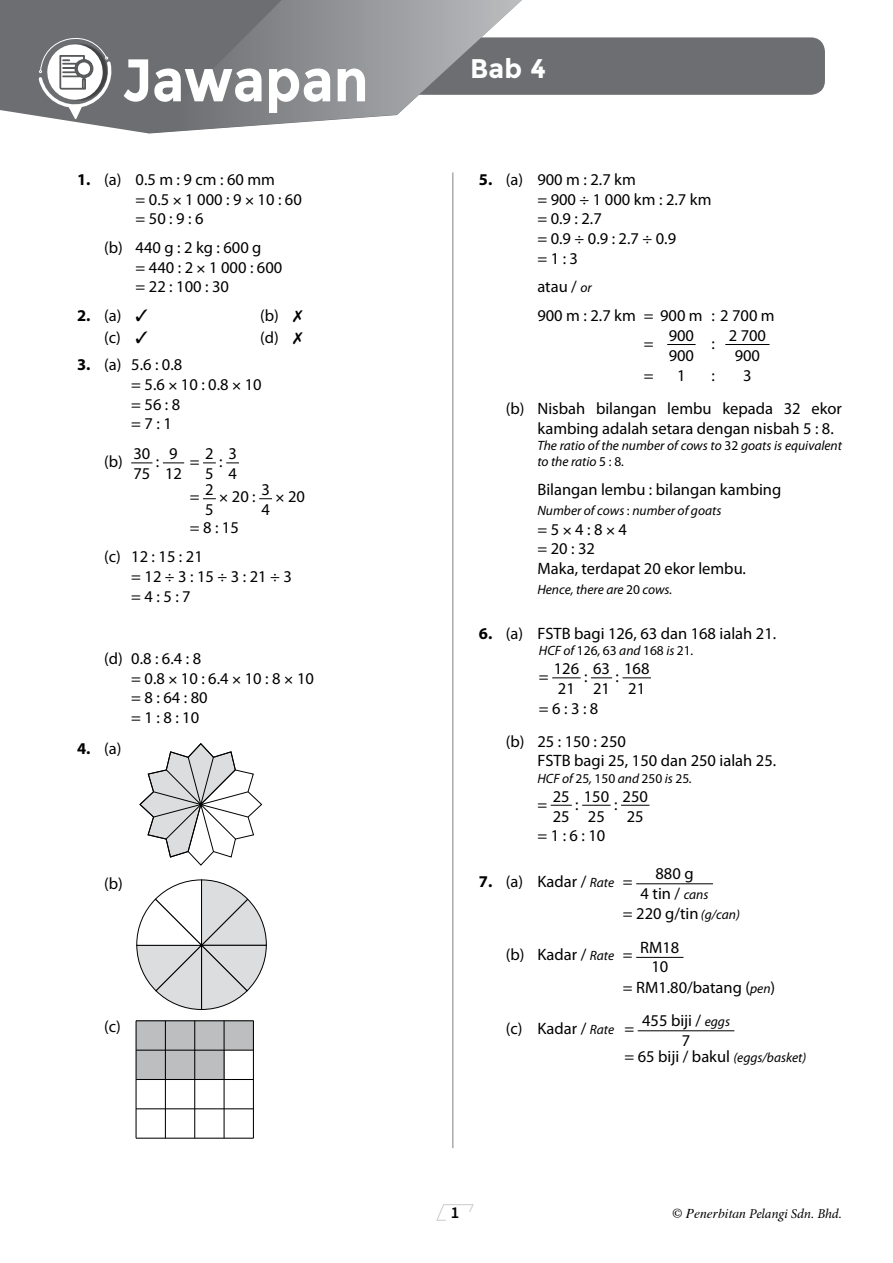
<style>
.page{position:relative;width:893px;height:1263px;background:#fff}
.page>*{position:absolute;margin:0;border:0;box-sizing:border-box;transform-origin:0 0}
.t1{font:700 60px "Montserrat";letter-spacing:-.005em;color:#fff;scale:.91 1}
.t2{font:700 27px "Montserrat";color:#fff}
.t3{font:16.5px/19.8px "Myriad Pro";color:#000}
.t4{font:600 16.5px "Source Sans Pro";color:#000}
.t5{font:italic 13.5px/16.2px "Myriad Pro";color:#000}
.t6{font:italic 13.5px "Minion Pro";letter-spacing:-.01em;color:#000}
.s1{font-weight:700}
.s2{font-style:italic;font-size:13.5px}
.s3{font-style:normal}
.s4{font-style:normal;font-size:15px}
.s5{font-family:"Times"}
</style>
<div class="page">
<svg style="left:436px;top:1204px;width:38px;height:17px"></svg>
<hr style="left:452px;top:172px;width:1px;height:976px;background:#808285">
<svg style="left:131px;top:462px;width:21px;height:1px"></svg>
<svg style="left:163px;top:462px;width:21px;height:1px"></svg>
<svg style="left:203px;top:462px;width:13px;height:1px"></svg>
<svg style="left:226px;top:462px;width:13px;height:1px"></svg>
<svg style="left:139px;top:743px;width:124px;height:123px"></svg>
<svg style="left:136px;top:879px;width:131px;height:131px"></svg>
<div style="left:136px;top:1021px;width:117px;height:29px;background:#bcbec0"></div>
<div style="left:136px;top:1050px;width:88px;height:29px;background:#bcbec0"></div>
<hr style="left:136px;top:1021px;width:1px;height:117px;background:#000">
<hr style="left:165px;top:1021px;width:1px;height:117px;background:#000">
<hr style="left:194px;top:1021px;width:1px;height:117px;background:#000">
<hr style="left:224px;top:1021px;width:1px;height:117px;background:#000">
<hr style="left:253px;top:1021px;width:1px;height:117px;background:#000">
<hr style="left:136px;top:1138px;width:117px;height:1px;background:#000">
<hr style="left:136px;top:1108px;width:117px;height:1px;background:#000">
<hr style="left:136px;top:1079px;width:117px;height:1px;background:#000">
<hr style="left:136px;top:1050px;width:117px;height:1px;background:#000">
<hr style="left:136px;top:1020px;width:117px;height:1px;background:#000">
<svg style="left:667px;top:344px;width:29px;height:1px"></svg>
<hr style="left:725px;top:344px;width:44px;height:1px;background:#000">
<svg style="left:552px;top:677px;width:29px;height:1px"></svg>
<svg style="left:591px;top:677px;width:21px;height:1px"></svg>
<svg style="left:622px;top:677px;width:29px;height:1px"></svg>
<svg style="left:551px;top:805px;width:21px;height:1px"></svg>
<svg style="left:582px;top:805px;width:29px;height:1px"></svg>
<svg style="left:621px;top:805px;width:28px;height:1px"></svg>
<hr style="left:636px;top:883px;width:77px;height:1px;background:#000">
<hr style="left:636px;top:957px;width:47px;height:1px;background:#000">
<hr style="left:638px;top:1030px;width:96px;height:1px;background:#000">
<div style="left:372px;top:37px;width:453px;height:58px;background:#6d6e71;border-radius:14px"></div>
<svg style="left:0;top:0;width:155px;height:134px;background:#808183"></svg>
<svg style="left:149px;top:0;width:373px;height:133px"></svg>
<svg style="left:36px;top:36px;width:77px;height:84px"></svg>
<svg style="left:203px;top:498px;width:13px;height:2px"></svg>
<svg style="left:259px;top:498px;width:13px;height:2px"></svg>
<h1 class="t1" style="left:122px;top:44px;width:272px">Jawapan</h1>
<h2 class="t2" style="left:470px;top:53px;width:77px">Bab 4</h2>
<p class="t3" style="left:136px;top:169px;width:168px;text-indent:-58px"><span class="s1">1.</span> (a) 0.5 m : 9 cm : 60 mm<br>= 0.5 1 000 : 9 10 : 60 = 50 : 9 : 6</p>
<p class="t3" style="left:136px;top:237px;width:148px;text-indent:-31px">(b) 440 g : 2 kg : 600 g<br>= 440 : 2 1 000 : 600 = 22 : 100 : 30</p>
<p class="t3" style="left:77px;top:305px;width:72px"><span class="s1">2.</span> (a) ✓</p>
<p class="t3" style="left:260px;top:305px;width:44px">(b) ✗</p>
<p class="t3" style="left:104px;top:327px;width:45px">(c) ✓</p>
<p class="t3" style="left:260px;top:327px;width:44px">(d) ✗</p>
<p class="t3" style="left:131px;top:354px;width:132px;text-indent:-54px"><span class="s1">3.</span> (a) 5.6 : 0.8<br>= 5.6 10 : 0.8 10 = 56 : 8<br>= 7 : 1</p>
<p class="t3" style="left:104px;top:454px;width:48px;line-height:12.5px;text-align:right">(b) 30<br>75</p>
<p class="t3" style="left:156px;top:449px;width:28px;line-height:16px;text-align:center">: 9<br>12</p>
<p class="t3" style="left:190px;top:449px;width:49px;line-height:16px;text-align:center">= 2 : 3<br>5</p>
<p class="t3" style="left:228px;top:463px;width:10px">4</p>
<p class="t3" style="left:190px;top:485px;width:25px;line-height:16px;text-align:right">= 2<br>5</p>
<p class="t3" style="left:232px;top:490px;width:39px;line-height:12.5px;text-align:right">20 : 3<br>4</p>
<p class="t3" style="left:288px;top:487px;width:18px">20</p>
<p class="t3" style="left:104px;top:512px;width:136px;line-height:29.4px;text-indent:86px">= 8 : 15 (c) 12 : 15 : 21</p>
<p class="t3" style="left:131px;top:566px;width:162px">= 12 ÷ 3 : 15 ÷ 3 : 21 ÷ 3 = 4 : 5 : 7</p>
<p class="t3" style="left:131px;top:648px;width:184px;text-indent:-27px">(d) 0.8 : 6.4 : 8<br>= 0.8 10 : 6.4 10 : 8 10 = 8 : 64 : 80<br>= 1 : 8 : 10</p>
<p class="t3" style="left:77px;top:739px;width:46px"><span class="s1">4.</span> (a)</p>
<p class="t3" style="left:104px;top:873px;width:20px">(b)</p>
<p class="t3" style="left:104px;top:1016px;width:18px">(c)</p>
<p class="t3" style="left:537px;top:169px;width:176px;text-indent:-58px"><span class="s1">5.</span> (a) 900 m : 2.7 km<br>= 900 ÷ 1 000 km : 2.7 km = 0.9 : 2.7<br>= 0.9 ÷ 0.9 : 2.7 ÷ 0.9<br>= 1 : 3</p>
<p class="t3" style="left:537px;top:277px;width:56px">atau / <span class="s2">or</span></p>
<p class="t3" style="left:537px;top:305px;width:239px">900 m : 2.7 km = 900 m : 2 700 m</p>
<p class="t3" style="left:644px;top:333px;width:11px">=</p>
<p class="t3" style="left:669px;top:325px;width:27px">900<br>900</p>
<p class="t3" style="left:711px;top:333px;width:5px">:</p>
<p class="t3" style="left:729px;top:325px;width:39px;text-align:center">2 700<br>900</p>
<p class="t3" style="left:506px;top:359px;width:338px;line-height:32.5px;text-indent:237px">3<br>(b) Nisbah bilangan lembu kepada 32 ekor</p>
<p class="t3" style="left:537px;top:418px;width:298px">kambing adalah setara dengan nisbah 5 : 8.</p>
<p class="t5" style="left:537px;top:437px;width:306px">The ratio of the number of cows to <span class="s3">32</span> goats is equivalent to the ratio <span class="s3">5 : 8</span>.</p>
<p class="t3" style="left:537px;top:479px;width:245px">Bilangan lembu : bilangan kambing</p>
<p class="t5" style="left:537px;top:502px;width:185px">Number of cows <span class="s3">:</span> number of goats</p>
<p class="t3" style="left:537px;top:519px;width:210px">= 5 4 : 8 4<br>= 20 : 32<br>Maka, terdapat 20 ekor lembu.</p>
<p class="t5" style="left:537px;top:581px;width:136px">Hence, there are <span class="s3">20</span> cows.</p>
<p class="t3" style="left:479px;top:623px;width:299px"><span class="s1">6.</span> (a) FSTB bagi 126, 63 dan 168 ialah 21.</p>
<p class="t5" style="left:539px;top:642px;width:156px">HCF of <span class="s3">126</span>, <span class="s3">63</span> and <span class="s3">168</span> is <span class="s3">21</span>.</p>
<p class="t3" style="left:539px;top:666px;width:11px">=</p>
<p class="t3" style="left:644px;top:366px;width:11px">=</p>
<p class="t3" style="left:677px;top:366px;width:10px">1</p>
<p class="t3" style="left:711px;top:366px;width:5px">:</p>
<p class="t3" style="left:554px;top:659px;width:27px">126<br>21</p>
<p class="t3" style="left:584px;top:666px;width:5px">:</p>
<p class="t3" style="left:593px;top:659px;width:18px">63<br>21</p>
<p class="t3" style="left:616px;top:666px;width:5px">:</p>
<p class="t3" style="left:624px;top:659px;width:27px">168<br>21</p>
<p class="t3" style="left:506px;top:692px;width:122px;line-height:32.5px;text-align:center">= 6 : 3 : 8<br>(b) 25 : 150 : 250</p>
<p class="t3" style="left:537px;top:751px;width:240px">FSTB bagi 25, 150 dan 250 ialah 25.</p>
<p class="t5" style="left:537px;top:770px;width:156px">HCF of <span class="s3">25</span>, <span class="s3">150</span> and <span class="s3">250</span> is <span class="s3">25</span>.</p>
<p class="t3" style="left:537px;top:794px;width:11px">=</p>
<p class="t3" style="left:553px;top:786px;width:18px">25<br>25</p>
<p class="t3" style="left:575px;top:794px;width:5px">:</p>
<p class="t3" style="left:584px;top:786px;width:27px">150<br>25</p>
<p class="t3" style="left:614px;top:794px;width:5px">:</p>
<p class="t3" style="left:623px;top:786px;width:27px">250<br>25</p>
<p class="t3" style="left:537px;top:826px;width:70px">= 1 : 6 : 10</p>
<p class="t3" style="left:479px;top:871px;width:155px"><span class="s1">7.</span> (a) Kadar / <span class="s2">Rate</span> =</p>
<p class="t3" style="left:655px;top:863px;width:40px">880 g</p>
<p class="t3" style="left:641px;top:883px;width:69px">4 tin / <span class="s2">cans</span></p>
<p class="t3" style="left:623px;top:903px;width:118px">= 220 g/tin <span class="s2">(g/can)</span></p>
<p class="t3" style="left:506px;top:944px;width:128px">(b) Kadar / <span class="s2">Rate</span> =</p>
<p class="t3" style="left:640px;top:937px;width:41px">RM18</p>
<p class="t3" style="left:651px;top:956px;width:18px">10</p>
<p class="t3" style="left:623px;top:977px;width:154px">= RM1.80/batang (<span class="s2">pen</span>)</p>
<p class="t3" style="left:506px;top:1018px;width:130px">(c) Kadar / <span class="s2">Rate</span> =</p>
<p class="t3" style="left:642px;top:1010px;width:89px;text-align:center">455 biji / <span class="s2">eggs<br></span>7</p>
<p class="t3" style="left:624px;top:1046px;width:183px">= 65 biji / bakul <span class="s2">(eggs/basket)</span></p>
<p class="t4" style="left:451px;top:1202px;width:10px">1</p>
<p class="t6" style="left:672px;top:1204px;width:171px"><span class="s4">©</span> <span class="s5">Penerbitan</span> Pelangi Sdn. Bhd.</p>
</div>
